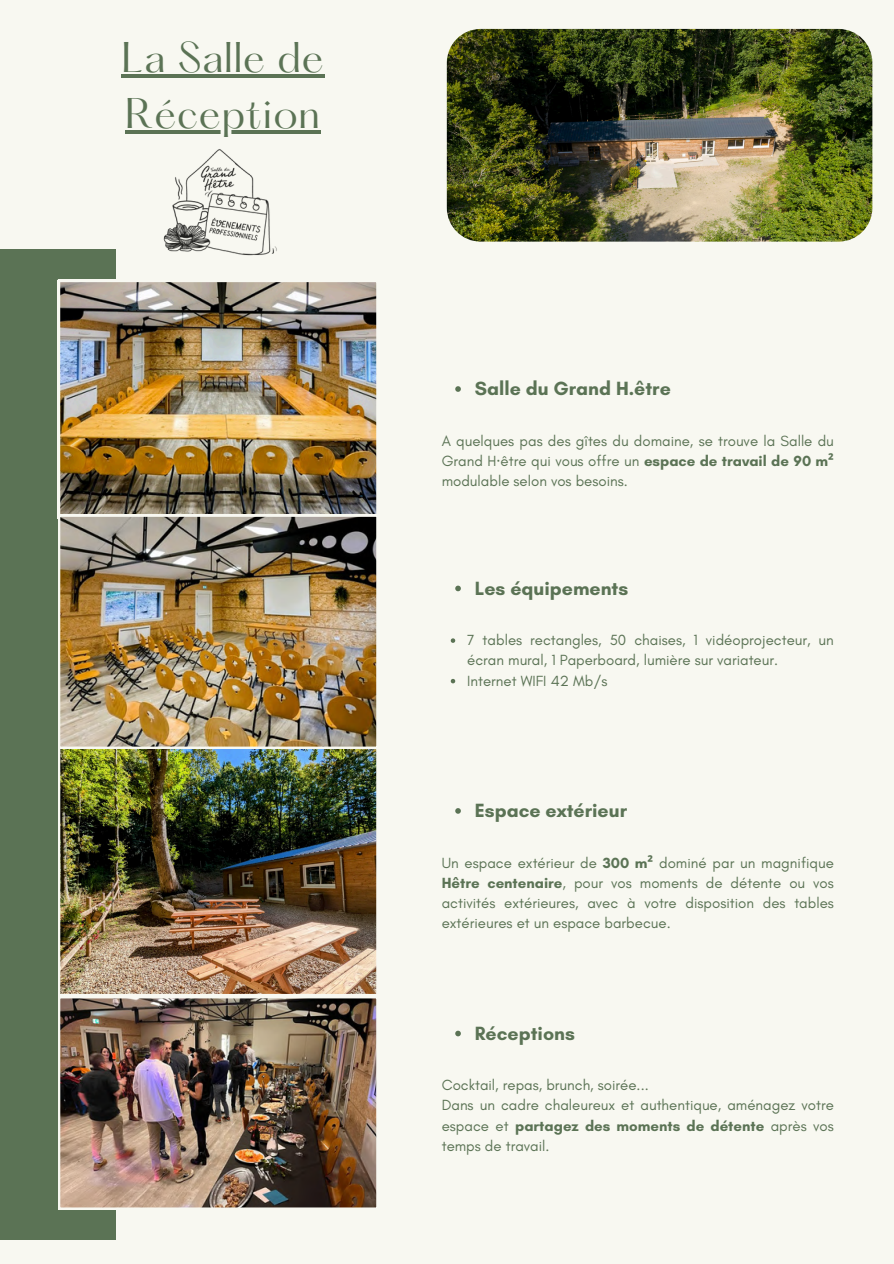
<style>
.page{position:relative;width:894px;height:1264px;background:#fff}
.page>*{position:absolute;margin:0;border:0;box-sizing:border-box;transform-origin:0 0}
.t1{font:37.5px "Hatton";letter-spacing:.02em;color:#5b7355}
.t2{font:700 19.5px "Glacial Indifference";color:#5b7355}
.t3{font:15px/20.2px "Glacial Indifference";color:#5b7355;text-align:justify}
.s1{font-family:"Noto Sans"}
.s2{font-weight:700}
.s3{font-family:"Noto Sans";font-weight:700}
</style>
<div class="page">
<div style="left:0;top:0;width:893px;height:1263px;background:#f8f8f1"></div>
<div style="left:0;top:250px;width:115px;height:990px;background:#5b7355"></div>
<img style="left:163px;top:149px;width:114px;height:107px">
<img style="left:446px;top:29px;width:426px;height:213px;border-radius:34px">
<img style="left:58px;top:280px;width:319px;height:234px">
<img style="left:58px;top:748px;width:319px;height:247px">
<img style="left:58px;top:514px;width:319px;height:234px">
<img style="left:58px;top:996px;width:319px;height:213px">
<svg style="left:455px;top:386px;width:5px;height:6px"></svg>
<hr style="left:121px;top:75px;width:203px;height:3px;background:#5b7355">
<hr style="left:125px;top:130px;width:196px;height:3px;background:#5b7355">
<svg style="left:455px;top:585px;width:5px;height:6px"></svg>
<svg style="left:450px;top:638px;width:5px;height:5px"></svg>
<svg style="left:450px;top:679px;width:5px;height:4px"></svg>
<svg style="left:455px;top:808px;width:5px;height:5px"></svg>
<svg style="left:455px;top:1030px;width:5px;height:6px"></svg>
<p class="t1" style="left:121px;top:40px;width:204px">La Salle de</p>
<p class="t1" style="left:125px;top:95px;width:196px">Réception</p>
<p class="t2" style="left:475px;top:376px;width:197px">Salle du Grand H.être</p>
<p class="t3" style="left:441px;top:430px;width:393px">A quelques pas des gîtes du domaine, se trouve la Salle du Grand H<span class="s1">·</span>être qui vous offre un <span class="s2">espace de travail de 90 m</span><span class="s3">² </span>modulable selon vos besoins.</p>
<p class="t2" style="left:475px;top:576px;width:155px">Les équipements</p>
<p class="t3" style="left:467px;top:629px;width:368px">7 tables rectangles, 50 chaises, 1 vidéoprojecteur, un écran mural, 1 Paperboard, lumière sur variateur.</p>
<p class="t3" style="left:467px;top:670px;width:142px">Internet WIFI 42 Mb/s</p>
<p class="t2" style="left:475px;top:798px;width:154px">Espace extérieur</p>
<p class="t3" style="left:441px;top:852px;width:393px">Un espace extérieur de <span class="s2">300 m</span><span class="s3">²</span> dominé par un magnifique <span class="s2">Hêtre centenaire</span>, pour vos moments de détente ou vos activités extérieures, avec à votre disposition des tables extérieures et un espace barbecue.</p>
<p class="t2" style="left:475px;top:1021px;width:101px">Réceptions</p>
<p class="t3" style="left:441px;top:1074px;width:393px;text-align:left">Cocktail, repas, brunch, soirée...<br>Dans un cadre chaleureux et authentique, aménagez votre espace et <span class="s2">partagez des moments de détente</span> après vos temps de travail.</p>
</div>
